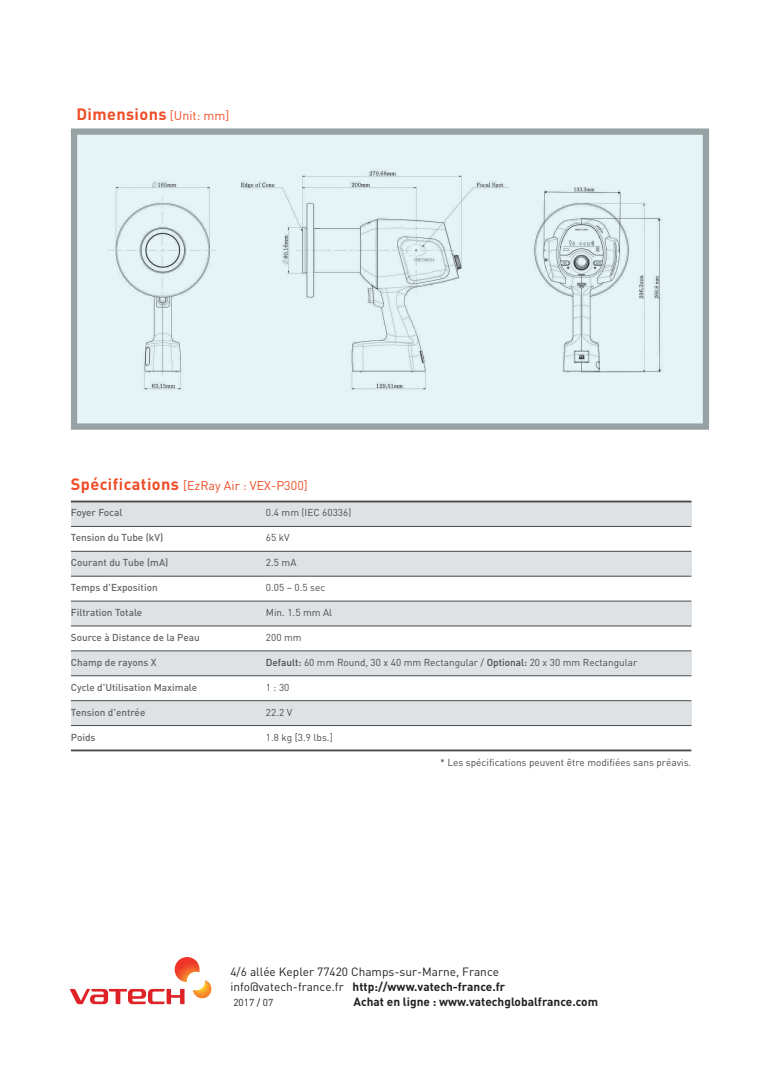
<style>
.page{position:relative;width:780px;height:1088px;background:#fff}
.page>*{position:absolute;margin:0;border:0;box-sizing:border-box;transform-origin:0 0}
.t1{font:700 16.25px "DIN";letter-spacing:.025em;color:#f04c25}
.t2{font:12.5px "DIN";color:#f04c25}
.t3{font:700 11.88px "DIN";color:#231f20}
.t4{font:11.88px "DIN";color:#231f20}
.t5{font:10px "DIN";color:#484c4e}
.t6{font:500 10px "DIN";color:#626567}
.t7{font:10px "DIN";color:#231f20}
.s1{font-weight:400;font-size:12.5px}
.s2{font-weight:700;font-size:16.25px}
.s3{font-weight:500}
.s4{font-weight:400}
</style>
<div class="page">
<svg style="left:71px;top:128px;width:638px;height:302px;background:#d3e1e4"></svg>
<div style="left:71px;top:551px;width:620px;height:25px;background:#dee2e4"></div>
<div style="left:71px;top:601px;width:620px;height:25px;background:#dee2e4"></div>
<div style="left:71px;top:651px;width:620px;height:25px;background:#dee2e4"></div>
<div style="left:71px;top:701px;width:620px;height:24px;background:#dee2e4"></div>
<div style="left:71px;top:501px;width:620px;height:25px;background:#dee2e4"></div>
<hr style="left:71px;top:526px;width:620px;height:1px;background:#484c4e">
<hr style="left:71px;top:551px;width:620px;height:1px;background:#484c4e">
<hr style="left:71px;top:576px;width:620px;height:1px;background:#484c4e">
<hr style="left:71px;top:601px;width:620px;height:1px;background:#484c4e">
<hr style="left:71px;top:626px;width:620px;height:1px;background:#484c4e">
<hr style="left:71px;top:651px;width:620px;height:1px;background:#484c4e">
<hr style="left:71px;top:675px;width:620px;height:1px;background:#484c4e">
<hr style="left:71px;top:700px;width:620px;height:1px;background:#484c4e">
<hr style="left:71px;top:725px;width:620px;height:1px;background:#484c4e">
<hr style="left:71px;top:749px;width:620px;height:2px;background:#484c4e">
<hr style="left:71px;top:500px;width:620px;height:2px;background:#484c4e">
<img style="left:102px;top:158px;width:579px;height:243px">
<svg style="left:70px;top:957px;width:141px;height:47px"></svg>
<p class="t1" style="left:76px;top:104px;width:154px">Dimensions <span class="s1">[Unit: mm]</span></p>
<p class="t2" style="left:71px;top:477px;width:238px"><span class="s2">Spécifications</span> [EzRay Air : VEX-P300]</p>
<p class="t6" style="left:71px;top:506px;width:53px">Foyer Focal</p>
<p class="t6" style="left:71px;top:531px;width:94px">Tension du Tube (kV)</p>
<p class="t6" style="left:71px;top:556px;width:99px">Courant du Tube (mA)</p>
<p class="t6" style="left:71px;top:581px;width:88px">Temps d'Exposition</p>
<p class="t6" style="left:71px;top:606px;width:73px">Filtration Totale</p>
<p class="t6" style="left:71px;top:631px;width:130px">Source à Distance de la Peau</p>
<p class="t6" style="left:71px;top:656px;width:87px">Champ de rayons X</p>
<p class="t6" style="left:71px;top:681px;width:128px">Cycle d'Utilisation Maximale</p>
<p class="t6" style="left:71px;top:706px;width:76px">Tension d'entrée</p>
<p class="t6" style="left:71px;top:731px;width:26px">Poids</p>
<p class="t5" style="left:266px;top:506px;width:87px">0.4 mm (IEC 60336)</p>
<p class="t5" style="left:266px;top:531px;width:25px">65 kV</p>
<p class="t5" style="left:266px;top:556px;width:32px">2.5 mA</p>
<p class="t5" style="left:266px;top:581px;width:61px">0.05 ~ 0.5 sec</p>
<p class="t5" style="left:266px;top:606px;width:68px">Min. 1.5 mm Al</p>
<p class="t5" style="left:266px;top:631px;width:37px">200 mm</p>
<p class="t5" style="left:266px;top:656px;width:373px"><span class="s3">Default:</span> 60 mm Round, 30 x 40 mm Rectangular / <span class="s3">Optional:</span> 20 x 30 mm Rectangular</p>
<p class="t5" style="left:266px;top:681px;width:25px">1 : 30</p>
<p class="t5" style="left:266px;top:706px;width:28px">22.2 V</p>
<p class="t5" style="left:266px;top:731px;width:68px">1.8 kg [3.9 lbs.]</p>
<p class="t5" style="left:440px;top:756px;width:253px">* Les spécifications peuvent être modifiées sans préavis.</p>
<p class="t4" style="left:230px;top:964px;width:270px">4/6 allée Kepler 77420 Champs-sur-Marne, France</p>
<p class="t3" style="left:230px;top:979px;width:276px"><span class="s4">info@vatech-france.fr</span> http://www.vatech-france.fr</p>
<p class="t7" style="left:233px;top:996px;width:41px">2017 / 07</p>
<p class="t3" style="left:353px;top:994px;width:246px">Achat en ligne : www.vatechglobalfrance.com</p>
</div>
